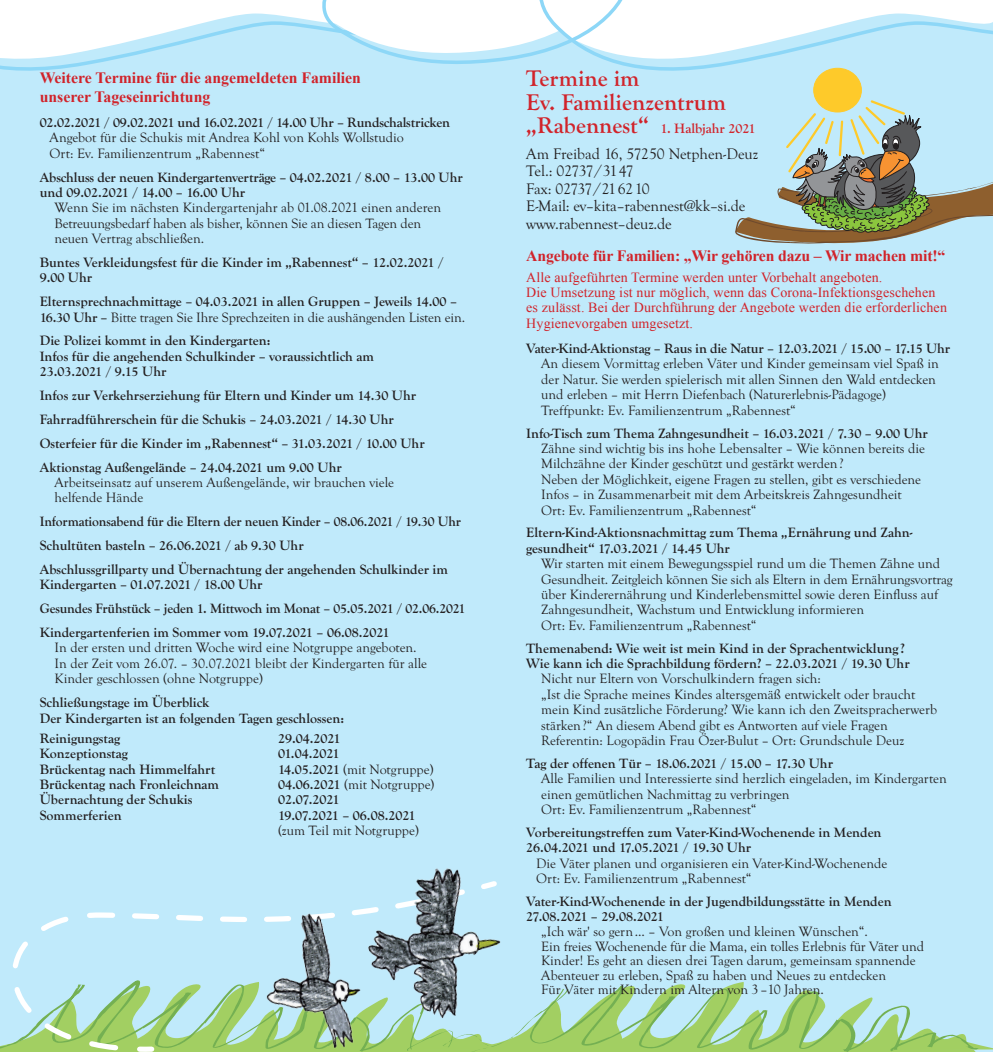
<style>
.page{position:relative;width:993px;height:1052px;background:#fff}
.page>*{position:absolute;margin:0;border:0;box-sizing:border-box;transform-origin:0 0}
.t1{font:700 23.45px/23.4px "Goudy Old Sty T";color:#d1232a}
.t2{font:15.75px/17.5px "Goudy Old Sty T";letter-spacing:-.01em;color:#231f20}
.t3{font:700 15.75px/18.9px "Times New Roman";color:#d1232a}
.t4{font:14px/15.4px "Goudy Old Sty T";color:#231f20}
.t5{font:700 14px/15.4px "Goudy Old Sty T";color:#231f20}
.t6{font:14px/15.4px "Times New Roman";letter-spacing:.01em;color:#d1232a}
.t7{font:700 14px "Goudy Old Sty T";color:#d1232a}
.s1{font-weight:400}
.s2{font-weight:700}
.s3{font-size:23.45px}
</style>
<div class="page">
<div style="left:0;top:0;width:992px;height:1052px;background:#c0eafb"></div>
<svg style="left:0;top:0;width:992px;height:243px"></svg>
<svg style="left:0;top:916px;width:992px;height:136px"></svg>
<svg style="left:84px;top:912px;width:149px;height:140px"></svg>
<img style="left:233px;top:868px;width:294px;height:184px">
<p class="t3" style="left:40px;top:67px;width:322px">Weitere Termine für die angemeldeten Familien unserer Tageseinrichtung</p>
<p class="t5" style="left:40px;top:115px;width:412px">02.02.2021 / 09.02.2021 und 16.02.2021 / 14.00 Uhr – Rundschalstricken</p>
<p class="t4" style="left:50px;top:130px;width:355px">Angebot für die Schukis mit Andrea Kohl von Kohls Wollstudio<br>Ort: Ev. Familienzentrum „Rabennest“</p>
<p class="t5" style="left:40px;top:169px;width:424px">Abschluss der neuen Kindergartenverträge – 04.02.2021 / 8.00 – 13.00 Uhr und 09.02.2021 / 14.00 – 16.00 Uhr</p>
<p class="t4" style="left:55px;top:200px;width:388px">Wenn Sie im nächsten Kindergartenjahr ab 01.08.2021 einen anderen<br>Betreuungsbedarf haben als bisher, können Sie an diesen Tagen den neuen Vertrag abschließen.</p>
<p class="t5" style="left:40px;top:255px;width:405px">Buntes Verkleidungsfest für die Kinder im „Rabennest“ – 12.02.2021 /<br>9.00 Uhr</p>
<p class="t5" style="left:40px;top:294px;width:427px">Elternsprechnachmittage – 04.03.2021 in allen Gruppen – Jeweils 14.00 –<br>16.30 Uhr – <span class="s1">Bitte tragen Sie Ihre Sprechzeiten in die aushängenden Listen ein.</span></p>
<p class="t5" style="left:40px;top:333px;width:335px">Die Polizei kommt in den Kindergarten:<br>Infos für die angehenden Schulkinder – voraussichtlich am<br>23.03.2021 / 9.15 Uhr</p>
<p class="t5" style="left:40px;top:384px;width:386px;line-height:23.8px">Infos zur Verkehrserziehung für Eltern und Kinder um 14.30 Uhr Fahrradführerschein für die Schukis – 24.03.2021 / 14.30 Uhr Osterfeier für die Kinder im „Rabennest“ – 31.03.2021 / 10.00 Uhr Aktionstag Außengelände – 24.04.2021 um 9.00 Uhr</p>
<p class="t4" style="left:55px;top:475px;width:341px">Arbeitseinsatz auf unserem Außengelände, wir brauchen viele helfende Hände</p>
<p class="t5" style="left:40px;top:510px;width:423px;line-height:23.8px">Informationsabend für die Eltern der neuen Kinder – 08.06.2021 / 19.30 Uhr<br>Schultüten basteln – 26.06.2021 / ab 9.30 Uhr<br>Abschlussgrillparty und Übernachtung der angehenden Schulkinder im</p>
<p class="t5" style="left:40px;top:573px;width:427px;line-height:23.8px">Kindergarten – 01.07.2021 / 18.00 Uhr<br>Gesundes Frühstück – jeden 1. Mittwoch im Monat – 05.05.2021 / 02.06.2021<br>Kindergartenferien im Sommer vom 19.07.2021 – 06.08.2021</p>
<p class="t4" style="left:55px;top:640px;width:374px">In der ersten und dritten Woche wird eine Notgruppe angeboten.<br>In der Zeit vom 26.07. – 30.07.2021 bleibt der Kindergarten für alle<br>Kinder geschlossen (ohne Notgruppe)</p>
<p class="t5" style="left:40px;top:695px;width:306px">Schließungstage im Überblick<br>Der Kindergarten ist an folgenden Tagen geschlossen:</p>
<p class="t5" style="left:40px;top:730px;width:82px">Reinigungstag</p>
<p class="t5" style="left:278px;top:730px;width:64px">29.04.2021</p>
<p class="t5" style="left:40px;top:746px;width:90px">Konzeptionstag</p>
<p class="t5" style="left:278px;top:746px;width:63px">01.04.2021</p>
<p class="t5" style="left:40px;top:761px;width:177px">Brückentag nach Himmelfahrt</p>
<p class="t4" style="left:278px;top:761px;width:157px"><span class="s2">14.05.2021</span> (mit Notgruppe)</p>
<p class="t5" style="left:40px;top:777px;width:181px">Brückentag nach Fronleichnam</p>
<p class="t4" style="left:278px;top:777px;width:158px"><span class="s2">04.06.2021</span> (mit Notgruppe)</p>
<p class="t5" style="left:40px;top:792px;width:154px">Übernachtung der Schukis</p>
<p class="t5" style="left:278px;top:792px;width:63px">02.07.2021</p>
<p class="t5" style="left:40px;top:807px;width:83px">Sommerferien</p>
<p class="t5" style="left:278px;top:807px;width:139px">19.07.2021 – 06.08.2021</p>
<p class="t4" style="left:278px;top:823px;width:142px">(zum Teil mit Notgruppe)</p>
<h1 class="t1" style="left:526px;top:67px;width:201px">Termine im<br>Ev. Familienzentrum</h1>
<p class="t7" style="left:526px;top:121px;width:231px"><span class="s3">„Rabennest“</span> 1. Halbjahr 2021</p>
<p class="t2" style="left:526px;top:145px;width:233px">Am Freibad 16, 57250 Netphen-Deuz<br>Tel.: 02737/3147<br>Fax: 02737/216210<br>E-Mail: ev–kita–rabennest@kk–si.de www.rabennest–deuz.de</p>
<p class="t3" style="left:526px;top:246px;width:420px">Angebote für Familien: „Wir gehören dazu – Wir machen mit!“</p>
<p class="t6" style="left:526px;top:269px;width:422px">Alle aufgeführten Termine werden unter Vorbehalt angeboten.<br>Die Umsetzung ist nur möglich, wenn das Corona-Infektionsgeschehen es zulässt. Bei der Durchführung der Angebote werden die erforderlichen Hygienevorgaben umgesetzt.</p>
<p class="t5" style="left:526px;top:341px;width:425px">Vater-Kind-Aktionstag – Raus in die Natur – 12.03.2021 / 15.00 – 17.15 Uhr</p>
<p class="t4" style="left:541px;top:356px;width:399px">An diesem Vormittag erleben Väter und Kinder gemeinsam viel Spaß in der Natur. Sie werden spielerisch mit allen Sinnen den Wald entdecken und erleben – mit Herrn Diefenbach (Naturerlebnis-Pädagoge)<br>Treffpunkt: Ev. Familienzentrum „Rabennest“</p>
<p class="t5" style="left:526px;top:425px;width:403px">Info-Tisch zum Thema Zahngesundheit – 16.03.2021 / 7.30 – 9.00 Uhr</p>
<p class="t4" style="left:541px;top:441px;width:385px">Zähne sind wichtig bis ins hohe Lebensalter – Wie können bereits die Milchzähne der Kinder geschützt und gestärkt werden?<br>Neben der Möglichkeit, eigene Fragen zu stellen, gibt es verschiedene Infos – in Zusammenarbeit mit dem Arbeitskreis Zahngesundheit Ort: Ev. Familienzentrum „Rabennest“</p>
<p class="t5" style="left:526px;top:525px;width:387px">Eltern-Kind-Aktionsnachmittag zum Thema „Ernährung und Zahn&shy;gesundheit“ 17.03.2021 / 14.45 Uhr</p>
<p class="t4" style="left:541px;top:556px;width:413px">Wir starten mit einem Bewegungsspiel rund um die Themen Zähne und Gesundheit. Zeitgleich können Sie sich als Eltern in dem Ernährungsvortrag über Kinderernährung und Kinderlebensmittel sowie deren Einfluss auf Zahngesundheit, Wachstum und Entwicklung informieren<br>Ort: Ev. Familienzentrum „Rabennest“</p>
<p class="t5" style="left:526px;top:640px;width:385px">Themenabend: Wie weit ist mein Kind in der Sprachentwicklung ?<br>Wie kann ich die Sprachbildung fördern? – 22.03.2021 / 19.30 Uhr</p>
<p class="t4" style="left:541px;top:671px;width:397px">Nicht nur Eltern von Vorschulkindern fragen sich:<br>„Ist die Sprache meines Kindes altersgemäß entwickelt oder braucht mein Kind zusätzliche Förderung? Wie kann ich den Zweitspracherwerb stärken?“ An diesem Abend gibt es Antworten auf viele Fragen Referentin: Logopädin Frau Özer-Bulut – Ort: Grundschule Deuz</p>
<p class="t5" style="left:526px;top:755px;width:308px">Tag der offenen Tür – 18.06.2021 / 15.00 – 17.30 Uhr</p>
<p class="t4" style="left:541px;top:771px;width:407px">Alle Familien und Interessierte sind herzlich eingeladen, im Kindergarten einen gemütlichen Nachmittag zu verbringen<br>Ort: Ev. Familienzentrum „Rabennest“</p>
<p class="t5" style="left:526px;top:824px;width:356px">Vorbereitungstreffen zum Vater-Kind-Wochenende in Menden<br>26.04.2021 und 17.05.2021 / 19.30 Uhr</p>
<p class="t4" style="left:536px;top:855px;width:352px">Die Väter planen und organisieren ein Vater-Kind-Wochenende<br>Ort: Ev. Familienzentrum „Rabennest“</p>
<p class="t5" style="left:526px;top:894px;width:367px">Vater-Kind-Wochenende in der Jugendbildungsstätte in Menden<br>27.08.2021 – 29.08.2021</p>
<p class="t4" style="left:541px;top:924px;width:384px;line-height:14.7px">„Ich wär' so gern... – Von großen und kleinen Wünschen“.<br>Ein freies Wochenende für die Mama, ein tolles Erlebnis für Väter und Kinder! Es geht an diesen drei Tagen darum, gemeinsam spannende Abenteuer zu erleben, Spaß zu haben und Neues zu entdecken<br>Für Väter mit Kindern im Altern von 3 –10 Jahren.</p>
</div>
